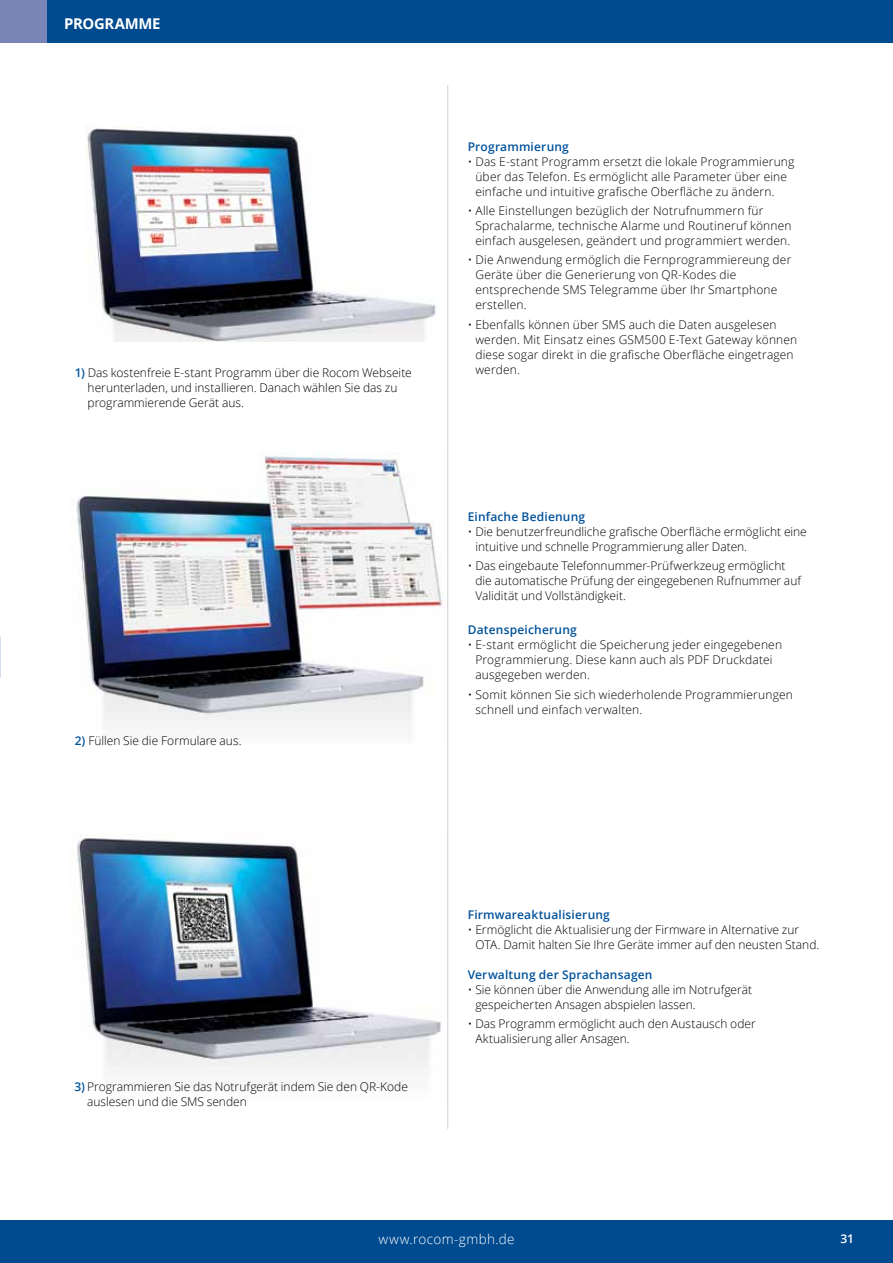
<style>
.page{position:relative;width:893px;height:1263px;background:#fff}
.page>*{position:absolute;margin:0;border:0;box-sizing:border-box;transform-origin:0 0}
.t1{font:300 15px "Open Sans";color:#fff}
.t2{font:700 14.85px "Open Sans";letter-spacing:-.02em;color:#fff}
.t3{font:300 13.5px "Open Sans";letter-spacing:.025em;color:#fff}
.t4{font:300 12px/15px "Open Sans";letter-spacing:.01em;color:#000}
.t5{font:600 12px "Open Sans";letter-spacing:.015em;color:#00529c}
.t6{font:600 12px "Open Sans";color:#fff}
.s1{font-weight:600;color:#00529c}
.s2{font-weight:700}
</style>
<div class="page">
<div style="left:0;top:1220px;width:893px;height:43px;background:#004a8f"></div>
<div style="left:0;top:0;width:893px;height:43px;background:#004a8f"></div>
<div style="left:0;top:0;width:47px;height:43px;background:#7984b7"></div>
<hr style="left:447px;top:85px;width:1px;height:1044px;background:#d1d3d4">
<img style="left:72px;top:833px;width:369px;height:234px">
<img style="left:76px;top:453px;width:369px;height:268px">
<img style="left:85px;top:125px;width:351px;height:216px">
<p class="t2" style="left:64px;top:13px;width:98px">PROGRAMME</p>
<p class="t4" style="left:88px;top:365px;width:326px;text-indent:-13px"><span class="s1">1)</span> Das kostenfreie E-stant Programm über die Rocom Webseite herunterladen, und installieren. Danach wählen Sie das zu programmierende Gerät aus.</p>
<p class="t4" style="left:75px;top:733px;width:168px"><span class="s1">2)</span> Füllen Sie die Formulare aus.</p>
<p class="t5" style="left:468px;top:138px;width:103px">Programmierung</p>
<p class="t4" style="left:475px;top:154px;width:321px;text-indent:-8px">• Das E-stant Programm ersetzt die lokale Programmierung über das Telefon. Es ermöglicht alle Parameter über eine einfache und intuitive grafische Oberfläche zu ändern.</p>
<p class="t4" style="left:475px;top:203px;width:318px;text-indent:-8px">• Alle Einstellungen bezüglich der Notrufnummern für<br>Sprachalarme, technische Alarme und Routineruf können einfach ausgelesen, geändert und programmiert werden.</p>
<p class="t4" style="left:475px;top:252px;width:317px;text-indent:-8px">• Die Anwendung ermöglich die Fernprogrammiereung der Geräte über die Generierung von QR-Kodes die entsprechende SMS Telegramme über Ihr Smartphone erstellen.</p>
<p class="t4" style="left:475px;top:316px;width:323px;text-indent:-8px">• Ebenfalls können über SMS auch die Daten ausgelesen werden. Mit Einsatz eines GSM500 E-Text Gateway können diese sogar direkt in die grafische Oberfläche eingetragen werden.</p>
<p class="t5" style="left:468px;top:508px;width:119px">Einfache Bedienung</p>
<p class="t4" style="left:475px;top:524px;width:333px;text-indent:-8px">• Die benutzerfreundliche grafische Oberfläche ermöglicht eine intuitive und schnelle Programmierung aller Daten.</p>
<p class="t4" style="left:475px;top:558px;width:327px;text-indent:-8px">• Das eingebaute Telefonnummer-Prüfwerkzeug ermöglicht die automatische Prüfung der eingegebenen Rufnummer auf<br>Validität und Vollständigkeit.</p>
<p class="t5" style="left:468px;top:622px;width:111px">Datenspeicherung</p>
<p class="t4" style="left:475px;top:637px;width:308px;text-indent:-8px">• E-stant ermöglicht die Speicherung jeder eingegebenen<br>Programmierung. Diese kann auch als PDF Druckdatei ausgegeben werden.</p>
<p class="t4" style="left:475px;top:686px;width:319px;text-indent:-8px">• Somit können Sie sich wiederholende Programmierungen schnell und einfach verwalten.</p>
<p class="t4" style="left:87px;top:1079px;width:322px;text-indent:-13px"><span class="s1">3)</span> Programmieren Sie das Notrufgerät indem Sie den QR-Kode auslesen und die SMS senden</p>
<p class="t5" style="left:468px;top:906px;width:144px">Firmwareaktualisierung</p>
<p class="t4" style="left:475px;top:921px;width:345px;text-indent:-8px">• Ermöglicht die Aktualisierung der Firmware in Alternative zur<br>OTA. Damit halten Sie Ihre Geräte immer auf den neusten Stand.</p>
<p class="t5" style="left:468px;top:966px;width:186px">Verwaltung der Sprachansagen</p>
<p class="t4" style="left:475px;top:981px;width:278px;text-indent:-8px">• Sie können über die Anwendung alle im Notrufgerät gespeicherten Ansagen abspielen lassen.</p>
<p class="t4" style="left:475px;top:1016px;width:282px;text-indent:-8px">• Das Programm ermöglicht auch den Austausch oder<br>Aktualisierung aller Ansagen.</p>
<p class="t3" style="left:378px;top:1229px;width:138px">www.rocom-gmbh.de</p>
<p class="t1" style="left:383px;top:1230px;width:129px"><span class="s2">LIFTCOM</span>DIVISION</p>
<p class="t6" style="left:840px;top:1231px;width:15px">31</p>
</div>
